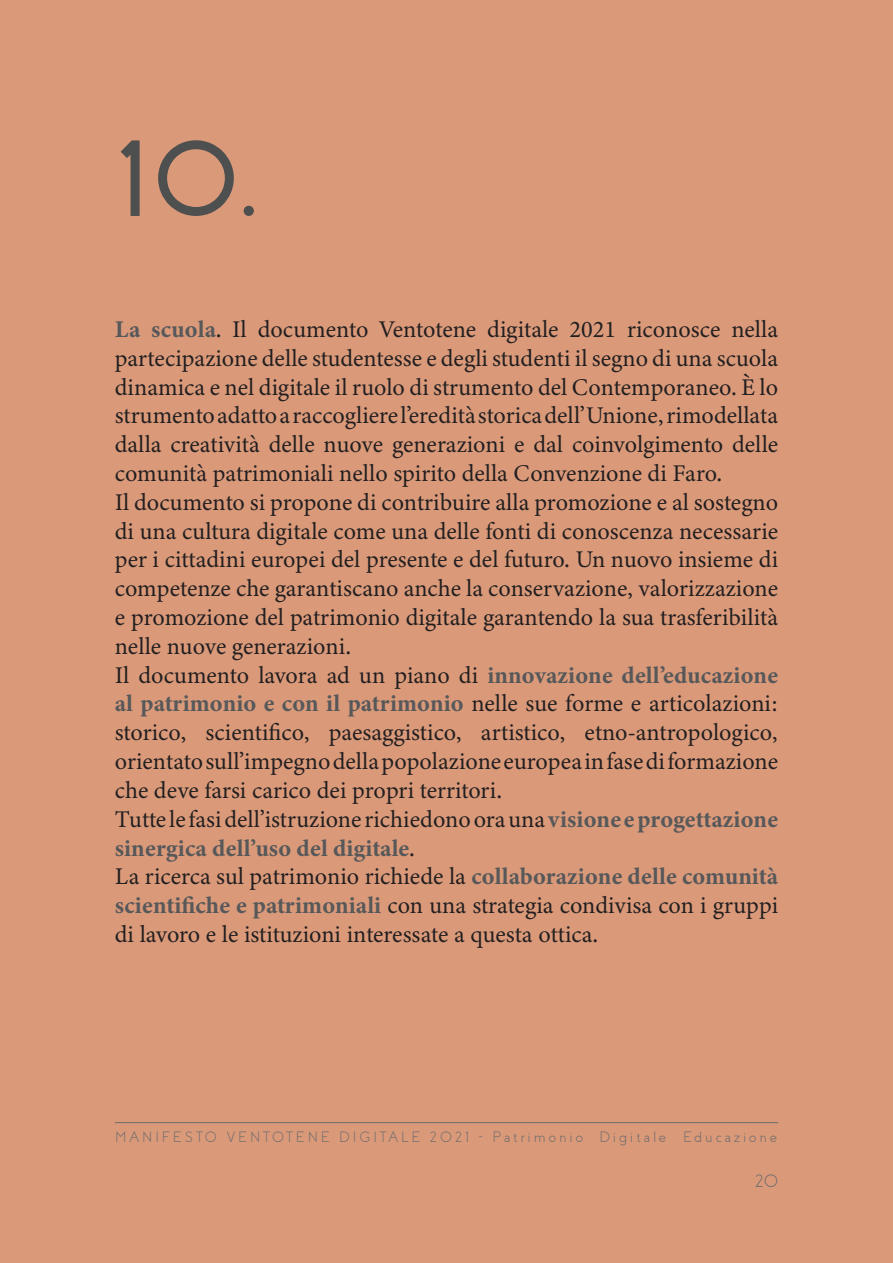
<style>
.page{position:relative;width:893px;height:1263px;background:#da9a7a}
.page>*{position:absolute;margin:0;border:0;box-sizing:border-box;transform-origin:0 0}
.t1{font:700 108px "Coves";color:#4e4f4f}
.t2{font:24px/28.8px "Minion Variable Concept";color:#231f20;text-align:justify}
.t3{font:24px/28.8px "Minion Variable Concept";letter-spacing:.015em;color:#57585a}
.t4{font:300 18px "Coves";color:#6c6b6c}
.t5{font:300 15px "Coves";letter-spacing:.21em;color:#6c6b6c}
.s1{color:#57585a}
.s2{color:#231f20}
</style>
<div class="page">
<hr style="left:115px;top:1122px;width:663px;height:1px;background:#6c6b6c">
<p class="t1" style="left:115px;top:117px;width:145px">10.</p>
<p class="t2" style="left:115px;top:315px;width:665px"><span class="s1">La scuola</span>. Il documento Ventotene digitale 2021 riconosce nella partecipazione delle studentesse e degli studenti il segno di una scuola dinamica e nel digitale il ruolo di strumento del Contemporaneo. È lo strumento adatto a raccogliere l’eredità storica dell’Unione, rimodellata dalla creatività delle nuove generazioni e dal coinvolgimento delle comunità patrimoniali nello spirito della Convenzione di Faro.</p>
<p class="t2" style="left:115px;top:488px;width:665px">Il documento si propone di contribuire alla promozione e al sostegno di una cultura digitale come una delle fonti di conoscenza necessarie per i cittadini europei del presente e del futuro. Un nuovo insieme di competenze che garantiscano anche la conservazione, valorizzazione e promozione del patrimonio digitale garantendo la sua trasferibilità nelle nuove generazioni.</p>
<p class="t2" style="left:115px;top:660px;width:665px">Il documento lavora ad un piano di <span class="s1">innovazione dell’educazione al patrimonio e con il patrimonio</span> nelle sue forme e articolazioni: storico, scientifico, paesaggistico, artistico, etno-antropologico, orientato sull’impegno della popolazione europea in fase di formazione che deve farsi carico dei propri territori.</p>
<p class="t3" style="left:115px;top:804px;width:664px"><span class="s2">Tutte le fasi dell’istruzione richiedono ora una</span> visione e progettazione sinergica dell’uso del digitale<span class="s2">.</span></p>
<p class="t2" style="left:115px;top:862px;width:665px">La ricerca sul patrimonio richiede la <span class="s1">collaborazione delle comunità scientifiche e patrimoniali</span> con una strategia condivisa con i gruppi di lavoro e le istituzioni interessate a questa ottica.</p>
<p class="t5" style="left:116px;top:1128px;width:663px">MANIFESTO VENTOTENE DIGITALE 2021 - Patrimonio Digitale Educazione</p>
<p class="t4" style="left:755px;top:1170px;width:24px">20</p>
</div>
